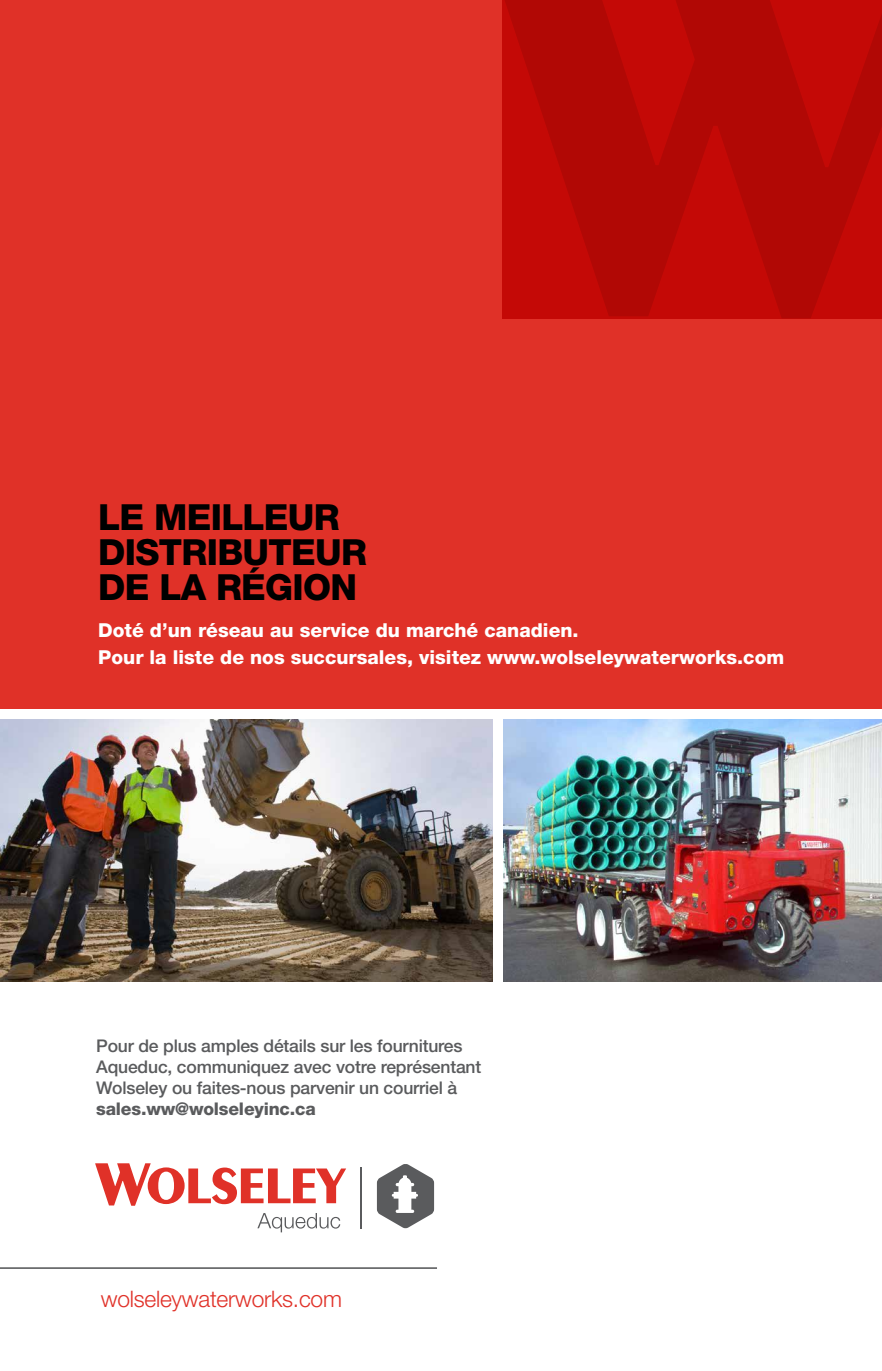
<style>
.page{position:relative;width:882px;height:1371px;background:#fff}
.page>*{position:absolute;margin:0;border:0;box-sizing:border-box;transform-origin:0 0}
.t1{font:800 36.05px/35px "Helvetica Neue";letter-spacing:-.02em;color:#000}
.t2{font:300 22.75px "Helvetica Neue";letter-spacing:-.01em;color:#e03128}
.t3{font:800 19.25px/26.2px "Helvetica Neue";color:#fff}
.t4{font:500 17.5px/21px "Helvetica Neue";letter-spacing:-.01em;color:#5a5b5d}
.t5{font:800 17.5px "Helvetica Neue";letter-spacing:-.01em;color:#5a5b5d}
</style>
<div class="page">
<div style="left:0;top:0;width:882px;height:919px;background:#e03128"></div>
<hr style="left:0;top:1267px;width:437px;height:1px;background:#5a5b5d">
<svg style="left:502px;top:0;width:380px;height:318px;background:#b90805"></svg>
<div style="left:0;top:709px;width:882px;height:255px;background:#fff"></div>
<img style="left:0;top:719px;width:882px;height:262px">
<div style="left:493px;top:716px;width:10px;height:270px;background:#fff"></div>
<svg style="left:95px;top:1163px;width:251px;height:42px"></svg>
<hr style="left:361px;top:1167px;width:1px;height:61px;background:#5a5b5d">
<svg style="left:257px;top:1213px;width:83px;height:19px"></svg>
<svg style="left:377px;top:1164px;width:57px;height:64px"></svg>
<h1 class="t1" style="left:98px;top:499px;width:270px">Le meilleur distributeur de la région</h1>
<p class="t3" style="left:98px;top:617px;width:688px">Doté d’un réseau au service du marché canadien.<br>Pour la liste de nos succursales, visitez www.wolseleywaterworks.com</p>
<p class="t4" style="left:96px;top:1034px;width:387px">Pour de plus amples détails sur les fournitures<br>Aqueduc, communiquez avec votre représentant<br>Wolseley ou faites-nous parvenir un courriel à</p>
<p class="t5" style="left:96px;top:1098px;width:221px">sales.ww@wolseleyinc.ca</p>
<h2 class="t2" style="left:101px;top:1285px;width:243px">wolseleywaterworks.com</h2>
</div>
